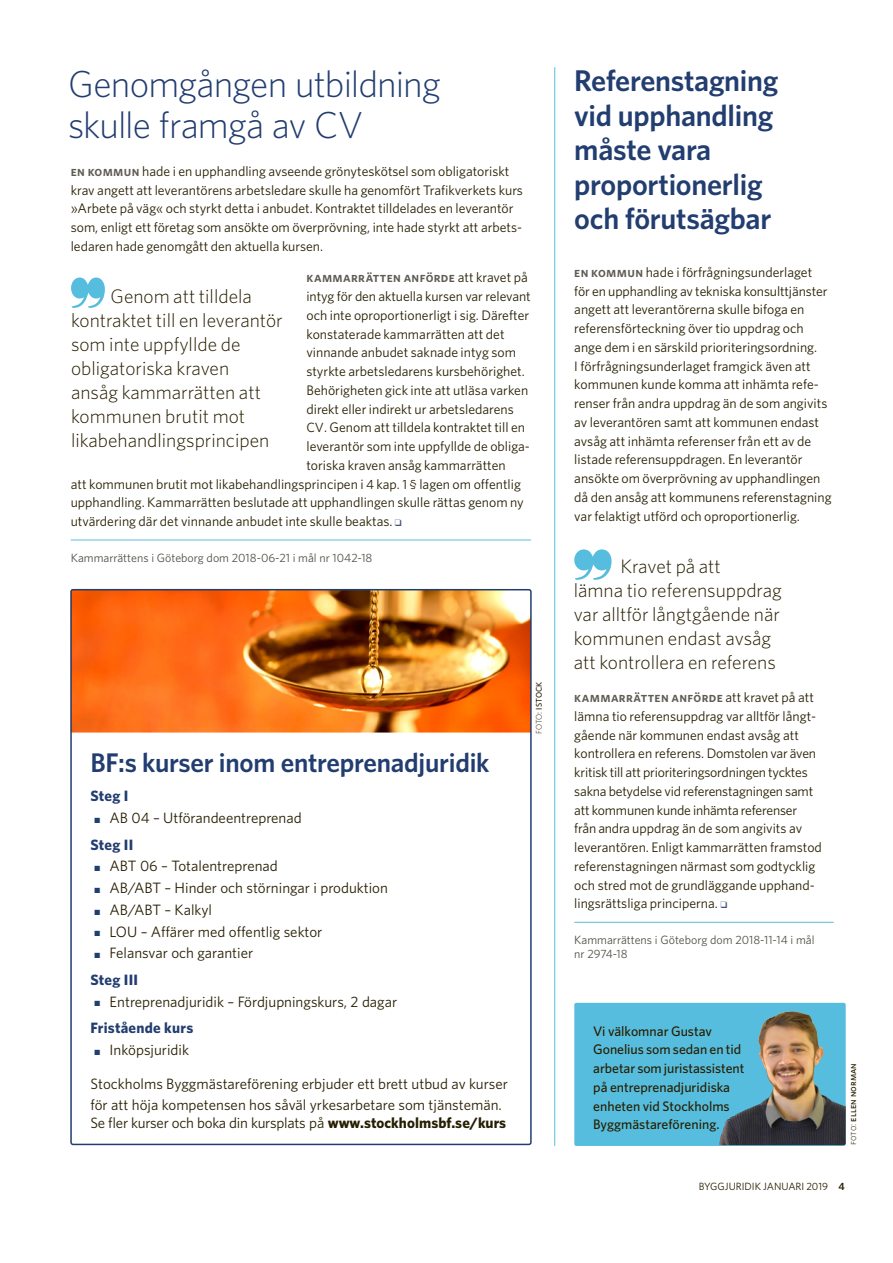
<style>
.page{position:relative;width:893px;height:1263px;background:#fff}
.page>*{position:absolute;margin:0;border:0;box-sizing:border-box;transform-origin:0 0}
.t1{font:300 37.5px/40.5px "Whitney";letter-spacing:-.02em;color:#223d70}
.t2{font:600 30px/34.5px "Whitney";letter-spacing:-.01em;color:#223d70}
.t3{font:600 27px "Whitney";letter-spacing:-.01em;color:#223d70}
.t4{font:300 19.5px/24px "Whitney";color:#271e00}
.t5{font:15px/26.5px "Whitney";color:#271e00}
.t6{font:700 15px "Whitney";color:#223d70}
.t7{font:13.8px/18.8px "Whitney";color:#271e00}
.t8{font:500 13.8px/18.8px "Whitney";color:#271e00}
.t9{font:13.8px "Whitney Semibold SC";letter-spacing:.025em;color:#5e5b53}
.t10{font:12px/14.2px "Whitney";color:#535047}
.t11{font:10.5px "Whitney";color:#271e00}
.t12{font:9.75px "Whitney Medium SC";letter-spacing:.01em;color:#271e00}
.t13{font:500 8.25px "Whitney";letter-spacing:.02em;color:#271e00}
.s1{font-family:"Whitney Semibold SC";color:#5e5b53}
.s2{font-family:"Whitney";color:#271e00}
.s3{font-size:13.35px}
.s4{color:#425182}
.s5{color:#223d70}
.s6{font-weight:700;color:#223d70}
.s7{font-weight:700}
.s8{font-family:"Whitney Light SC";font-weight:400}
.s9{font-weight:400}
.s10{font-family:"Whitney Light SC"}
.s11{font-weight:600}
</style>
<div class="page">
<img style="left:73px;top:592px;width:456px;height:140px">
<hr style="left:71px;top:540px;width:460px;height:1px;background:#57bdde">
<hr style="left:574px;top:922px;width:260px;height:1px;background:#57bdde">
<hr style="left:554px;top:67px;width:1px;height:1079px;background:#57bdde">
<svg style="left:574px;top:549px;width:38px;height:31px"></svg>
<div style="left:70px;top:589px;width:462px;height:556px;border:2px solid #223d70;border-radius:2px"></div>
<svg style="left:71px;top:278px;width:34px;height:30px"></svg>
<svg style="left:574px;top:1003px;width:272px;height:143px;fill:#57bdde"></svg>
<img style="left:758px;top:1011px;width:33px;height:36px">
<h1 class="t1" style="left:68px;top:63px;width:374px">Genomgången utbildning skulle framgå av CV</h1>
<h2 class="t2" style="left:574px;top:63px;width:206px">Referenstagning vid upphandling måste vara proportionerlig och förutsägbar</h2>
<p class="t7" style="left:574px;top:262px;width:259px"><span class="s1">en kommun</span> hade i förfrågningsunderlaget<br>för en upphandling av tekniska konsulttjänster angett att leverantörerna skulle bifoga en referensförteckning över tio uppdrag och ange dem i en särskild prioriteringsordning.<br>I förfrågningsunderlaget framgick även att kommunen kunde komma att inhämta refe&shy;renser från andra uppdrag än de som angivits av leverantören samt att kommunen endast avsåg att inhämta referenser från ett av de listade referensuppdragen. En leverantör ansökte om överprövning av upphandlingen då den ansåg att kommunens referenstagning var felaktigt utförd och oproportionerlig.</p>
<p class="t7" style="left:71px;top:161px;width:454px"><span class="s1">en kommun</span> hade i en upphandling avseende grönyteskötsel som obligatoriskt krav angett att leverantörens arbetsledare skulle ha genomfört Trafikverkets kurs »Arbete på väg« och styrkt detta i anbudet. Kontraktet tilldelades en leverantör som, enligt ett företag som ansökte om överprövning, inte hade styrkt att arbets&shy;ledaren hade genomgått den aktuella kursen.</p>
<p class="t9" style="left:306px;top:269px;width:223px">kammarrätten anförde <span class="s2">att kravet på</span></p>
<p class="t7" style="left:306px;top:287px;width:226px">intyg för den aktuella kursen var relevant</p>
<p class="t7" style="left:306px;top:305px;width:224px">och inte oproportionerligt i sig. Därefter</p>
<p class="t7" style="left:306px;top:324px;width:200px">konstaterade kammarrätten att det</p>
<p class="t7" style="left:306px;top:343px;width:211px">vinnande anbudet saknade intyg som</p>
<p class="t7" style="left:306px;top:362px;width:220px">styrkte arbetsledarens kursbehörighet.</p>
<p class="t7" style="left:306px;top:380px;width:223px">Behörigheten gick inte att utläsa varken</p>
<p class="t7" style="left:306px;top:399px;width:209px">direkt eller indirekt ur arbetsledarens</p>
<p class="t7" style="left:306px;top:418px;width:220px"><span class="s3">CV</span>. Genom att tilldela kontraktet till en</p>
<p class="t7" style="left:306px;top:437px;width:225px">leverantör som inte uppfyllde de obliga-</p>
<p class="t7" style="left:306px;top:455px;width:201px">toriska kraven ansåg kammarrätten</p>
<p class="t7" style="left:71px;top:474px;width:452px">att kommunen brutit mot likabehandlingsprincipen i <span class="s3">4</span> kap. <span class="s3">1 §</span> lagen om offentlig</p>
<p class="t7" style="left:71px;top:493px;width:455px">upphandling. Kammarrätten beslutade att upphandlingen skulle rättas genom ny</p>
<p class="t7" style="left:71px;top:512px;width:333px">utvärdering där det vinnande anbudet inte skulle beaktas. <span class="s4">❑</span></p>
<p class="t10" style="left:71px;top:550px;width:303px">Kammarrättens i Göteborg dom 2018-06-21 i mål nr 1042-18</p>
<h3 class="t4" style="left:71px;top:283px;width:213px;text-indent:39px">Genom att tilldela kontraktet till en leverantör som inte uppfyllde de obligatoriska kraven<br>ansåg kammarrätten att kommunen brutit mot likabehandlingsprincipen</h3>
<h3 class="t4" style="left:574px;top:554px;width:210px;text-indent:47px">Kravet på att<br>lämna tio referensuppdrag var alltför långtgående när kommunen endast avsåg att kontrollera en referens</h3>
<h3 class="t3" style="left:90px;top:744px;width:401px">BF:s kurser inom entreprenadjuridik</h3>
<p class="t6" style="left:90px;top:786px;width:39px">Steg I</p>
<p class="t5" style="left:90px;top:804px;width:213px"><span class="s5">■</span> AB 04 – Utförandeentreprenad<br><span class="s6">Steg II</span></p>
<p class="t5" style="left:95px;top:852px;width:185px"><span class="s5">■</span> ABT 06 – Totalentreprenad</p>
<p class="t5" style="left:95px;top:874px;width:295px"><span class="s5">■</span> AB/ABT – Hinder och störningar i produktion</p>
<p class="t5" style="left:95px;top:896px;width:119px"><span class="s5">■</span> AB/ABT – Kalkyl</p>
<p class="t5" style="left:95px;top:918px;width:229px"><span class="s5">■</span> LOU – Affärer med offentlig sektor</p>
<p class="t5" style="left:90px;top:939px;width:164px"><span class="s5">■</span> Felansvar och garantier<br><span class="s6">Steg III</span></p>
<p class="t5" style="left:90px;top:988px;width:308px"><span class="s5">■</span> Entreprenadjuridik – Fördjupningskurs, 2 dagar<br><span class="s6">Fristående kurs</span></p>
<p class="t5" style="left:95px;top:1036px;width:96px"><span class="s5">■</span> Inköpsjuridik</p>
<p class="t5" style="left:90px;top:1073px;width:419px;line-height:21px">Stockholms Byggmästareförening erbjuder ett brett utbud av kurser för att höja kompetensen hos såväl yrkesarbetare som tjänstemän.</p>
<p class="t5" style="left:90px;top:1109px;width:417px">Se fler kurser och boka din kursplats på <span class="s7">www.stockholmsbf.se/kurs</span></p>
<p class="t13" style="left:534px;top:734px;width:54px;rotate:-90deg"><span class="s8">FOTO</span><span class="s9">:</span> ISTOCK</p>
<p class="t9" style="left:574px;top:689px;width:241px">kammarrätten anförde <span class="s2">att kravet på att</span></p>
<p class="t7" style="left:574px;top:706px;width:249px">lämna tio referensuppdrag var alltför långt&shy;gående när kommunen endast avsåg att kontrollera en referens. Domstolen var även kritisk till att prioriteringsordningen tycktes sakna betydelse vid referenstagningen samt att kommunen kunde inhämta referenser från andra uppdrag än de som angivits av leverantören. Enligt kammarrätten framstod referenstagningen närmast som godtycklig och stred mot de grundläggande upphand&shy;lingsrättsliga principerna. <span class="s4">❑</span></p>
<p class="t10" style="left:574px;top:932px;width:242px">Kammarrättens i Göteborg dom 2018-11-14 i mål nr 2974-18</p>
<p class="t8" style="left:593px;top:1021px;width:153px">Vi välkomnar Gustav<br>Gonelius som sedan en tid arbetar som juristassistent på entreprenadjuridiska enheten vid Stockholms<br>Byggmästareförening.</p>
<p class="t12" style="left:847px;top:1145px;width:83px;rotate:-90deg"><span class="s10">foto:</span> ellen norman</p>
<p class="t11" style="left:699px;top:1179px;width:148px">BYGGJURIDIK JANUARI 2019 <span class="s11">4</span></p>
</div>
